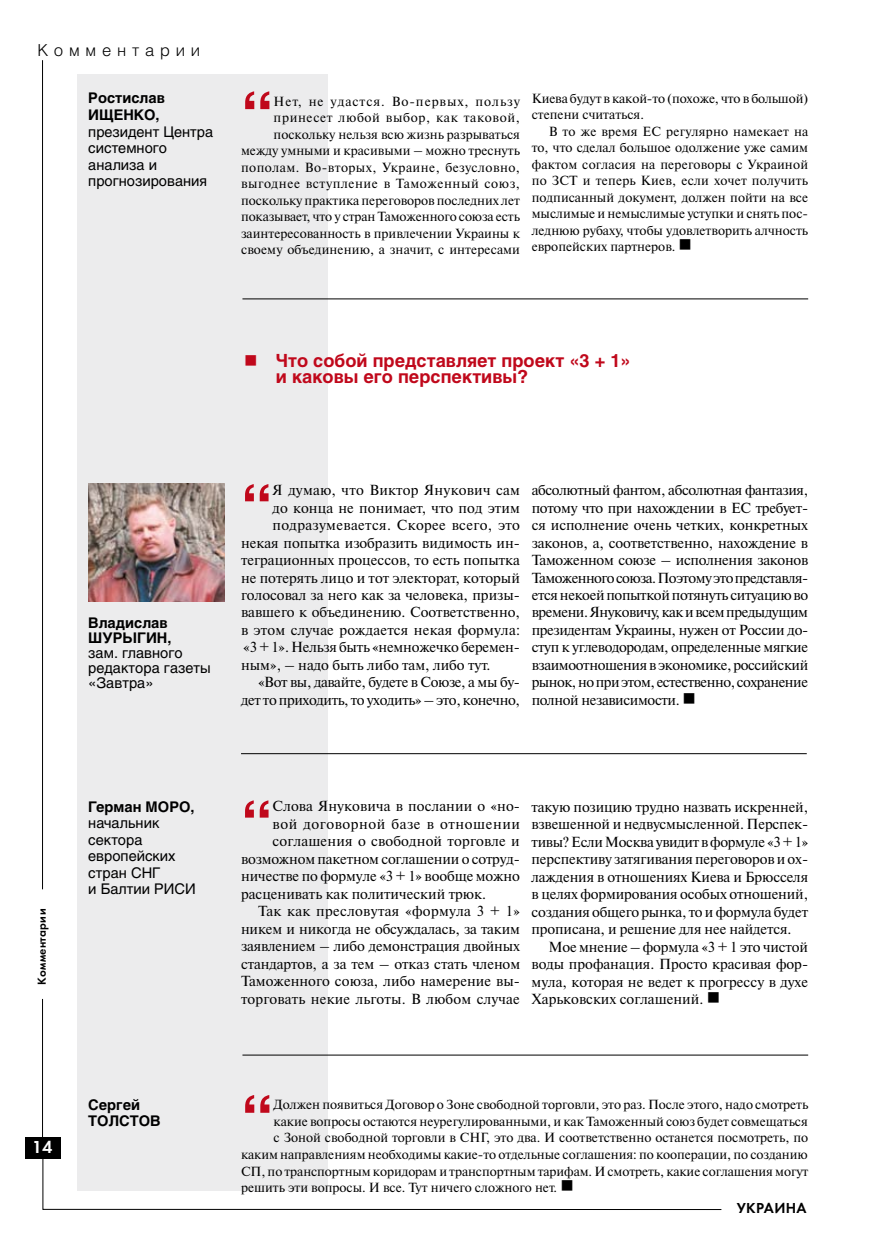
<style>
.page{position:relative;width:872px;height:1234px;background:#fff}
.page>*{position:absolute;margin:0;border:0;box-sizing:border-box;transform-origin:0 0}
.t1{font:700 64.65px "Helios";color:#c0081b}
.t2{font:700 62.7px "Helios";color:#c0081b}
.t3{font:700 18px/16.5px "Helios";color:#c0081b}
.t4{font:18px "Futura Demi C";color:#fff}
.t5{font:300 16.5px "Helios";letter-spacing:.35em;color:#000}
.t6{font:15px "Futura Demi C";letter-spacing:.025em;color:#000}
.t7{font:14.55px/17.4px "Newton C";color:#000;text-align:justify}
.t8{font:14.55px/16.5px "Helios";color:#000}
.t9{font:14.55px "Newton C";letter-spacing:-.025em;color:#000}
.t10{font:700 14.55px/16.5px "Helios";color:#000}
.t11{font:14.55px "Newton C";letter-spacing:.025em;color:#000}
.t12{font:14.55px "Newton C";letter-spacing:.02em;color:#000}
.t13{font:14.55px "Newton C";letter-spacing:.04em;color:#000}
.t14{font:13.2px/16.5px "Newton C";color:#000;text-align:right}
.t15{font:12px "Futura Demi C";letter-spacing:.025em;color:#000}
</style>
<div class="page">
<div style="left:25px;top:1136px;width:36px;height:21px;background:#000"></div>
<hr style="left:42px;top:60px;width:1px;height:829px;background:#000">
<hr style="left:42px;top:998px;width:1px;height:152px;background:#000">
<svg style="left:42px;top:1152px;width:356px;height:57px"></svg>
<div style="left:77px;top:74px;width:250px;height:1117px;background:#ececed"></div>
<hr style="left:242px;top:298px;width:566px;height:1px;background:#000">
<hr style="left:241px;top:753px;width:565px;height:1px;background:#000">
<hr style="left:242px;top:1054px;width:566px;height:1px;background:#000">
<img style="left:88px;top:483px;width:136px;height:119px">
<p class="t5" style="left:38px;top:40px;width:164px">Комментарии</p>
<p class="t10" style="left:88px;top:90px;width:78px">Ростислав<br>Ищенко,</p>
<p class="t8" style="left:88px;top:123px;width:126px">президент Центра системного анализа и прогнозирования</p>
<h1 class="t1" style="left:241px;top:78px;width:34px">“</h1>
<p class="t14" style="left:241px;top:93px;width:280px">Нет, не удастся. Во-первых, пользу принесет любой выбор, как таковой, поскольку нельзя всю жизнь разрываться между умными и красивыми – можно треснуть пополам. Во-вторых, Украине, безусловно, выгоднее вступление в Таможенный союз, поскольку практика переговоров последних лет показывает, что у стран Таможенного союза есть заинтересованность в привлечении Украины к своему объединению, а значит, с интересами</p>
<p class="t14" style="left:531px;top:90px;width:278px;text-align:left">Киева будут в какой-то (похоже, что в большой) степени считаться.</p>
<p class="t14" style="left:531px;top:123px;width:278px;text-align:justify;text-indent:17px">В то же время ЕС регулярно намекает на то, что сделал большое одолжение уже самим фактом согласия на переговоры с Украиной по ЗСТ и теперь Киев, если хочет получить подписанный документ, должен пойти на все мыслимые и немыслимые уступки и снять пос&shy;леднюю рубаху, чтобы удовлетворить алчность европейских партнеров. ■</p>
<p class="t3" style="left:276px;top:352px;width:356px;text-indent:-32px">■ Что собой представляет проект «3 + 1» и каковы его перспективы?</p>
<p class="t10" style="left:88px;top:615px;width:81px;line-height:15px">Владислав<br>Шурыгин</p>
<p class="t10" style="left:167px;top:629px;width:6px">,</p>
<p class="t8" style="left:88px;top:645px;width:124px;line-height:15px">зам. главного редактора газеты «Завтра»</p>
<h2 class="t2" style="left:241px;top:471px;width:33px">“</h2>
<p class="t7" style="left:273px;top:481px;width:249px">Я думаю, что Виктор Янукович сам</p>
<p class="t7" style="left:273px;top:499px;width:249px">до конца не понимает, что под этим</p>
<p class="t11" style="left:273px;top:517px;width:249px">подразумевается. Скорее всего, это</p>
<p class="t7" style="left:241px;top:534px;width:280px">некая попытка изобразить видимость ин-</p>
<p class="t7" style="left:241px;top:551px;width:280px">теграционных процессов, то есть попытка</p>
<p class="t7" style="left:241px;top:568px;width:280px">не потерять лицо и тот электорат, который</p>
<p class="t7" style="left:241px;top:586px;width:280px">голосовал за него как за человека, призы-</p>
<p class="t7" style="left:241px;top:603px;width:280px">вавшего к объединению. Соответственно,</p>
<p class="t7" style="left:241px;top:621px;width:280px">в этом случае рождается некая формула:</p>
<p class="t7" style="left:243px;top:638px;width:278px">«3 + 1». Нельзя быть «немножечко беремен-</p>
<p class="t7" style="left:241px;top:656px;width:251px">ным», – надо быть либо там, либо тут.</p>
<p class="t9" style="left:258px;top:674px;width:263px">«Вот вы, давайте, будете в Союзе, а мы бу-</p>
<p class="t9" style="left:241px;top:691px;width:280px">дет то приходить, то уходить» – это, конечно,</p>
<p class="t7" style="left:531px;top:481px;width:278px">абсолютный фантом, абсолютная фантазия, потому что при нахождении в ЕС требует&shy;ся исполнение очень четких, конкретных законов, а, соответственно, нахождение в Таможенном союзе – исполнения законов Таможенного союза. Поэтому это представля&shy;ется некоей попыткой потянуть ситуацию во времени. Януковичу, как и всем предыдущим президентам Украины, нужен от России до&shy;ступ к углеводородам, определенные мягкие взаимоотношения в экономике, российский рынок, но при этом, естественно, сохранение полной независимости. ■</p>
<p class="t15" style="left:35px;top:984px;width:78px;rotate:-90deg">Комментарии</p>
<p class="t10" style="left:88px;top:798px;width:108px">Герман Моро,</p>
<p class="t8" style="left:88px;top:814px;width:109px">начальник сектора европейских стран СНГ<br>и Балтии РИСИ</p>
<p class="t4" style="left:32px;top:1135px;width:21px">14</p>
<p class="t10" style="left:88px;top:1095px;width:53px">Сергей<br>Толст</p>
<p class="t10" style="left:139px;top:1112px;width:21px">ов</p>
<h2 class="t2" style="left:241px;top:787px;width:33px">“</h2>
<p class="t7" style="left:273px;top:797px;width:249px">Слова Януковича в послании о «но-</p>
<p class="t13" style="left:273px;top:815px;width:249px">вой договорной базе в отношении</p>
<p class="t7" style="left:273px;top:832px;width:249px">соглашения о свободной торговле и</p>
<p class="t7" style="left:241px;top:850px;width:280px">возможном пакетном соглашении о сотруд-</p>
<p class="t7" style="left:241px;top:867px;width:280px">ничестве по формуле «3 + 1» вообще можно</p>
<p class="t7" style="left:241px;top:885px;width:246px">расценивать как политический трюк.</p>
<p class="t12" style="left:258px;top:903px;width:263px">Так как пресловутая «формула 3 + 1»</p>
<p class="t7" style="left:241px;top:919px;width:280px">никем и никогда не обсуждалась, за таким</p>
<p class="t7" style="left:241px;top:937px;width:280px">заявлением – либо демонстрация двойных</p>
<p class="t7" style="left:241px;top:954px;width:281px">стандартов, а за тем – отказ стать членом</p>
<p class="t7" style="left:241px;top:972px;width:280px">Таможенного союза, либо намерение вы-</p>
<p class="t7" style="left:241px;top:989px;width:280px">торговать некие льготы. В любом случае</p>
<p class="t7" style="left:531px;top:798px;width:278px">такую позицию трудно назвать искренней, взвешенной и недвусмысленной. Перспек&shy;тивы? Если Москва увидит в формуле «3 + 1» перспективу затягивания переговоров и ох&shy;лаждения в отношениях Киева и Брюсселя в целях формирования особых отношений, создания общего рынка, то и формула будет прописана, и решение для нее найдется.</p>
<p class="t7" style="left:531px;top:937px;width:278px;text-indent:17px">Мое мнение – формула «3 + 1 это чистой воды профанация. Просто красивая фор&shy;мула, которая не ведет к прогрессу в духе Харьковских соглашений. ■</p>
<h1 class="t1" style="left:241px;top:1081px;width:34px">“</h1>
<p class="t14" style="left:274px;top:1096px;width:536px">Должен появиться Договор о Зоне свободной торговли, это раз. После этого, надо смотреть</p>
<p class="t14" style="left:274px;top:1112px;width:536px">какие вопросы остаются неурегулированными, и как Таможенный союз будет совмещаться</p>
<p class="t14" style="left:274px;top:1129px;width:536px">с Зоной свободной торговли в СНГ, это два. И соответственно останется посмотреть, по</p>
<p class="t14" style="left:241px;top:1145px;width:568px">каким направлениям необходимы какие-то отдельные соглашения: по кооперации, по созданию</p>
<p class="t14" style="left:241px;top:1162px;width:569px">СП, по транспортным коридорам и транспортным тарифам. И смотреть, какие соглашения могут</p>
<p class="t14" style="left:241px;top:1178px;width:334px">решить эти вопросы. И все. Тут ничего сложного нет. ■</p>
<p class="t6" style="left:736px;top:1198px;width:71px">УКРАИНА</p>
</div>
